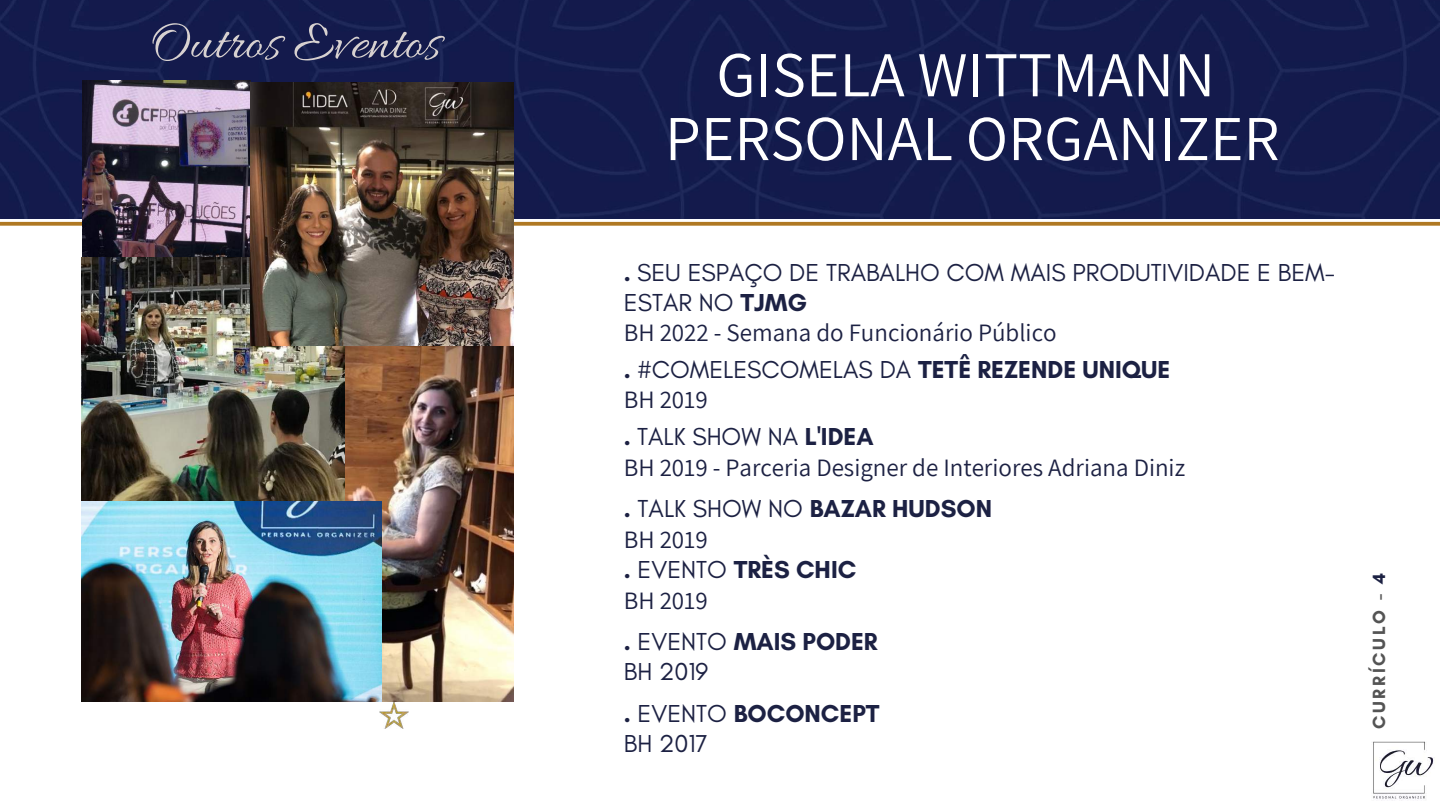
<style>
.page{position:relative;width:1440px;height:810px;background:#fff}
.page>*{position:absolute;margin:0;border:0;box-sizing:border-box;transform-origin:0 0}
.t1{font:64px/63.8px "Assistant";color:#fff;text-align:center}
.t2{font:56px "Allura";color:#d7d1d0}
.t3{font:25px/30px "Glacial Indifference";color:#1c2143}
.t4{font:25px "Assistant";color:#1c2143}
.t5{font:700 25px "Glacial Indifference";color:#1c2143}
.t6{font:700 18px "Glacial Indifference";letter-spacing:.15em;color:#545454}
.s1{font-weight:700}
.s2{font-weight:400}
.s3{color:#1c2143}
</style>
<div class="page">
<img style="left:0;top:0;width:1440px;height:218px">
<svg style="left:0;top:222px;width:1440px;height:4px;background:#b58234"></svg>
<img style="left:1373px;top:741px;width:61px;height:60px">
<img style="left:83px;top:80px;width:168px;height:177px">
<img style="left:344px;top:345px;width:169px;height:356px">
<img style="left:82px;top:257px;width:262px;height:244px">
<img style="left:251px;top:83px;width:262px;height:262px">
<img style="left:82px;top:501px;width:300px;height:200px">
<img style="left:379px;top:701px;width:30px;height:28px">
<h2 class="t2" style="left:150px;top:11px;width:292px">Outros Eventos</h2>
<h1 class="t1" style="left:665px;top:41px;width:616px">GISELA WITTMANN<br>PERSONAL ORGANIZER</h1>
<p class="t3" style="left:624px;top:257px;width:713px"><span class="s1">.</span> SEU ESPAÇO DE TRABALHO COM MAIS PRODUTIVIDADE E BEM-<br>ESTAR NO <span class="s1">TJMG</span></p>
<p class="t4" style="left:624px;top:316px;width:434px">BH 2022 - Semana do Funcionário Público</p>
<p class="t5" style="left:624px;top:354px;width:548px">. <span class="s2">#COMELESCOMELAS DA</span> TETÊ REZENDE UNIQUE</p>
<p class="t4" style="left:624px;top:383px;width:85px">BH 2019</p>
<p class="t3" style="left:624px;top:421px;width:251px"><span class="s1">.</span> TALK SHOW NA <span class="s1">L'IDEA</span></p>
<p class="t4" style="left:624px;top:450px;width:563px">BH 2019 - Parceria Designer de Interiores Adriana Diniz</p>
<p class="t5" style="left:624px;top:493px;width:370px">. <span class="s2">TALK SHOW NO</span> BAZAR HUDSON</p>
<p class="t4" style="left:624px;top:522px;width:85px">BH 2019</p>
<p class="t5" style="left:624px;top:555px;width:234px">. <span class="s2">EVENTO</span> TRÈS CHIC</p>
<p class="t4" style="left:624px;top:583px;width:85px">BH 2019</p>
<p class="t3" style="left:624px;top:627px;width:255px"><span class="s1">.</span> EVENTO <span class="s1">MAIS PODER<br></span>BH 2019</p>
<p class="t3" style="left:624px;top:699px;width:257px"><span class="s1">.</span> EVENTO <span class="s1">BOCONCEPT<br></span>BH 2017</p>
<p class="t6" style="left:1368px;top:729px;width:158px;rotate:-90deg">CURRÍCULO - <span class="s3">4</span></p>
</div>
